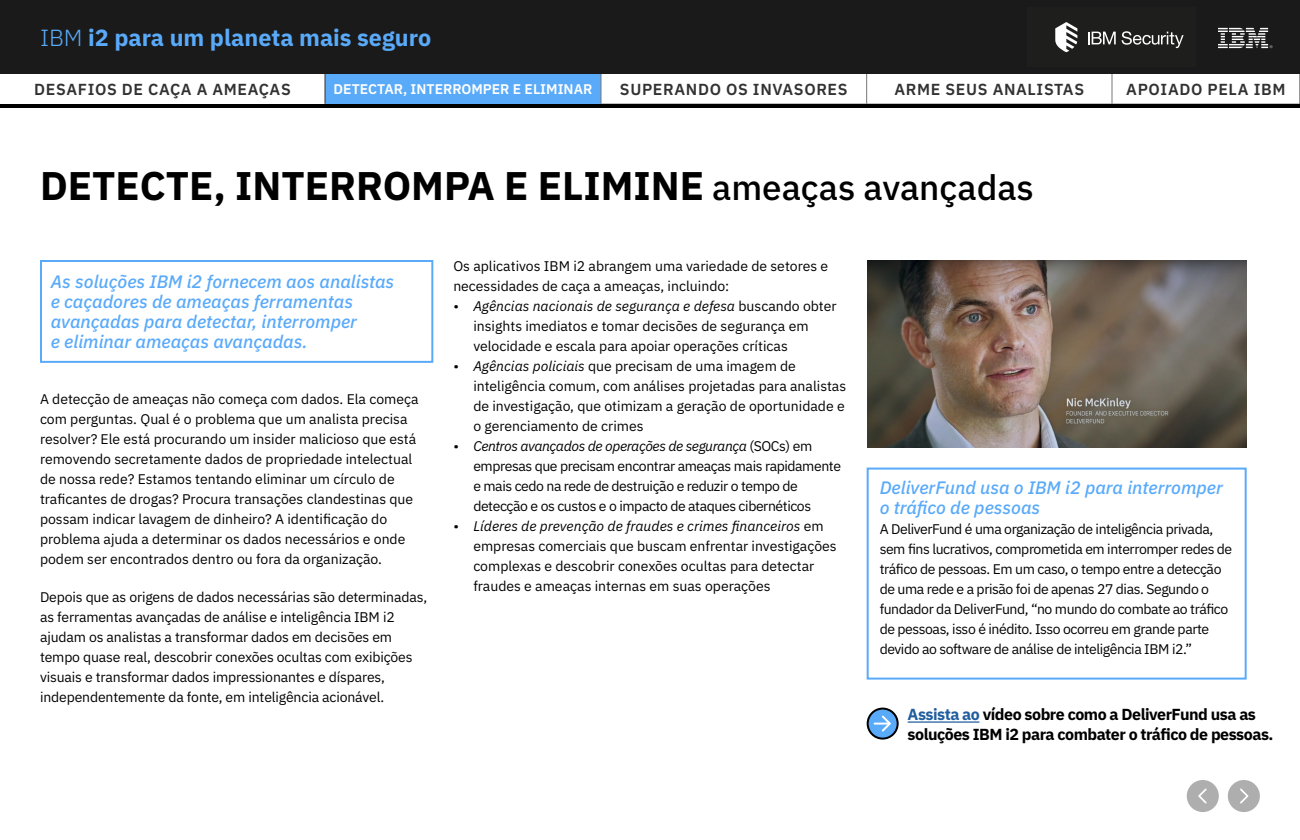
<style>
.page{position:relative;width:1300px;height:840px;background:#fff}
.page>*{position:absolute;margin:0;border:0;box-sizing:border-box;transform-origin:0 0}
.Pagehead{font:700 40px "IBM Plex Sans";color:#000}
.Leftblue{font:700 23.3px "IBM Plex Sans";color:#5aaafa}
.Callout{font:italic 500 18px/20px "IBM Plex Sans";color:#5aaafa}
.Linkbold{font:700 16px/20px "IBM Plex Sans";letter-spacing:-.03em;color:#000}
.Table{font:600 16px "IBM Plex Sans";letter-spacing:.04em;color:#323232}
.Body{font:14px/20px "IBM Plex Sans";letter-spacing:-.005em;color:#000}
.Body-2{font:14px/20px "IBM Plex Sans";letter-spacing:-.03em;color:#000}
.Bodynospace{font:14px/20px "IBM Plex Sans";color:#000}
.Tablewhite{font:600 14px "IBM Plex Sans";color:#fff}
.s1{font-weight:300}
.s2{font-weight:500;font-size:35px}
.s3{font-style:italic}
.s4{color:#215e9e}
</style>
<div class="page">
<div style="left:40px;top:260px;width:393px;height:103px;border:2px solid #5aaafa"></div>
<div style="left:0;top:0;width:1300px;height:74px;background:#1a1a1a"></div>
<div style="left:1027px;top:8px;width:169px;height:59px;background:#1e1f1d"></div>
<svg style="left:1055px;top:22px;width:22px;height:30px"></svg>
<svg style="left:1088px;top:32px;width:28px;height:12px"></svg>
<svg style="left:1122px;top:31px;width:62px;height:17px"></svg>
<svg style="left:1218px;top:28px;width:54px;height:20px"></svg>
<div style="left:867px;top:468px;width:380px;height:212px;border:2px solid #5aaafa"></div>
<img style="left:867px;top:260px;width:380px;height:188px">
<svg style="left:1228px;top:780px;width:32px;height:32px"></svg>
<svg style="left:1187px;top:780px;width:32px;height:32px"></svg>
<div style="left:0;top:103px;width:1300px;height:5px;background:#000"></div>
<svg style="left:868px;top:709px;width:30px;height:30px"></svg>
<div style="left:867px;top:708px;width:32px;height:32px;border:2px solid #000;border-radius:50%"></div>
<svg style="left:875px;top:714px;width:18px;height:19px"></svg>
<div style="left:0;top:74px;width:325px;height:30px;background:#fff"></div>
<div style="left:325px;top:74px;width:276px;height:30px;background:#5aaafa"></div>
<svg style="left:602px;top:74px;width:697px;height:30px"></svg>
<hr style="left:601px;top:74px;width:1px;height:30px;background:#777677">
<hr style="left:866px;top:74px;width:1px;height:30px;background:#777677">
<hr style="left:1112px;top:74px;width:1px;height:30px;background:#777677">
<hr style="left:1299px;top:74px;width:1px;height:30px;background:#777677">
<hr style="left:325px;top:74px;width:1px;height:30px;background:#323232">
<hr style="left:908px;top:721px;width:71px;height:2px;background:#215e9e">
<p class="Leftblue" style="left:40px;top:19px;width:393px"><span class="s1">IBM</span> i2 para um planeta mais seguro</p>
<p class="Table" style="left:34px;top:77px;width:258px">DESAFIOS DE CAÇA A AMEAÇAS</p>
<p class="Tablewhite" style="left:334px;top:78px;width:260px">DETECTAR, INTERROMPER E ELIMINAR</p>
<p class="Table" style="left:620px;top:77px;width:229px">SUPERANDO OS INVASORES</p>
<p class="Table" style="left:895px;top:77px;width:191px">ARME SEUS ANALISTAS</p>
<p class="Table" style="left:1126px;top:77px;width:161px">APOIADO PELA IBM</p>
<p class="Pagehead" style="left:40px;top:154px;width:995px">DETECTE, INTERROMPA E ELIMINE <span class="s2">ameaças avançadas</span></p>
<p class="Callout" style="left:51px;top:270px;width:345px">As soluções IBM i2 fornecem aos analistas e caçadores de ameaças ferramentas avançadas para detectar, interromper<br>e eliminar ameaças avançadas.</p>
<p class="Body" style="left:40px;top:388px;width:380px">A detecção de ameaças não começa com dados. Ela começa com perguntas. Qual é o problema que um analista precisa resolver? Ele está procurando um insider malicioso que está removendo secretamente dados de propriedade intelectual de nossa rede? Estamos tentando eliminar um círculo de traficantes de drogas? Procura transações clandestinas que possam indicar lavagem de dinheiro? A identificação do problema ajuda a determinar os dados necessários e onde podem ser encontrados dentro ou fora da organização.</p>
<p class="Body" style="left:40px;top:586px;width:389px">Depois que as origens de dados necessárias são determinadas, as ferramentas avançadas de análise e inteligência IBM i2 ajudam os analistas a transformar dados em decisões em tempo quase real, descobrir conexões ocultas com exibições visuais e transformar dados impressionantes e díspares, independentemente da fonte, em inteligência acionável.</p>
<p class="Bodynospace" style="left:453px;top:255px;width:376px">Os aplicativos IBM i2 abrangem uma variedade de setores e necessidades de caça a ameaças, incluindo:</p>
<p class="Body" style="left:473px;top:295px;width:365px;text-indent:-20px">• <span class="s3">Agências nacionais de segurança e defesa</span> buscando obter insights imediatos e tomar decisões de segurança em velocidade e escala para apoiar operações críticas</p>
<p class="Body" style="left:473px;top:355px;width:374px;text-indent:-20px">• <span class="s3">Agências policiais</span> que precisam de uma imagem de inteligência comum, com análises projetadas para analistas de investigação, que otimizam a geração de oportunidade e o gerenciamento de crimes</p>
<p class="Body-2" style="left:473px;top:435px;width:369px;text-indent:-20px">• <span class="s3">Centros avançados de operações de segurança</span> (SOCs) em empresas que precisam encontrar ameaças mais rapidamente e mais cedo na rede de destruição e reduzir o tempo de detecção e os custos e o impacto de ataques cibernéticos</p>
<p class="Body" style="left:473px;top:515px;width:365px;text-indent:-20px">• <span class="s3">Líderes de prevenção de fraudes e crimes financeiros</span> em empresas comerciais que buscam enfrentar investigações complexas e descobrir conexões ocultas para detectar fraudes e ameaças internas em suas operações</p>
<p class="Callout" style="left:880px;top:476px;width:345px">DeliverFund usa o IBM i2 para interromper o tráfico de pessoas</p>
<p class="Body-2" style="left:880px;top:518px;width:354px">A DeliverFund é uma organização de inteligência privada, sem fins lucrativos, comprometida em interromper redes de tráfico de pessoas. Em um caso, o tempo entre a detecção de uma rede e a prisão foi de apenas 27 dias. Segundo o fundador da DeliverFund, “no mundo do combate ao tráfico de pessoas, isso é inédito. Isso ocorreu em grande parte devido ao software de análise de inteligência IBM i2.”</p>
<p class="Linkbold" style="left:908px;top:703px;width:367px"><span class="s4">Assista ao</span> vídeo sobre como a DeliverFund usa as soluções IBM i2 para combater o tráfico de pessoas.</p>
</div>
